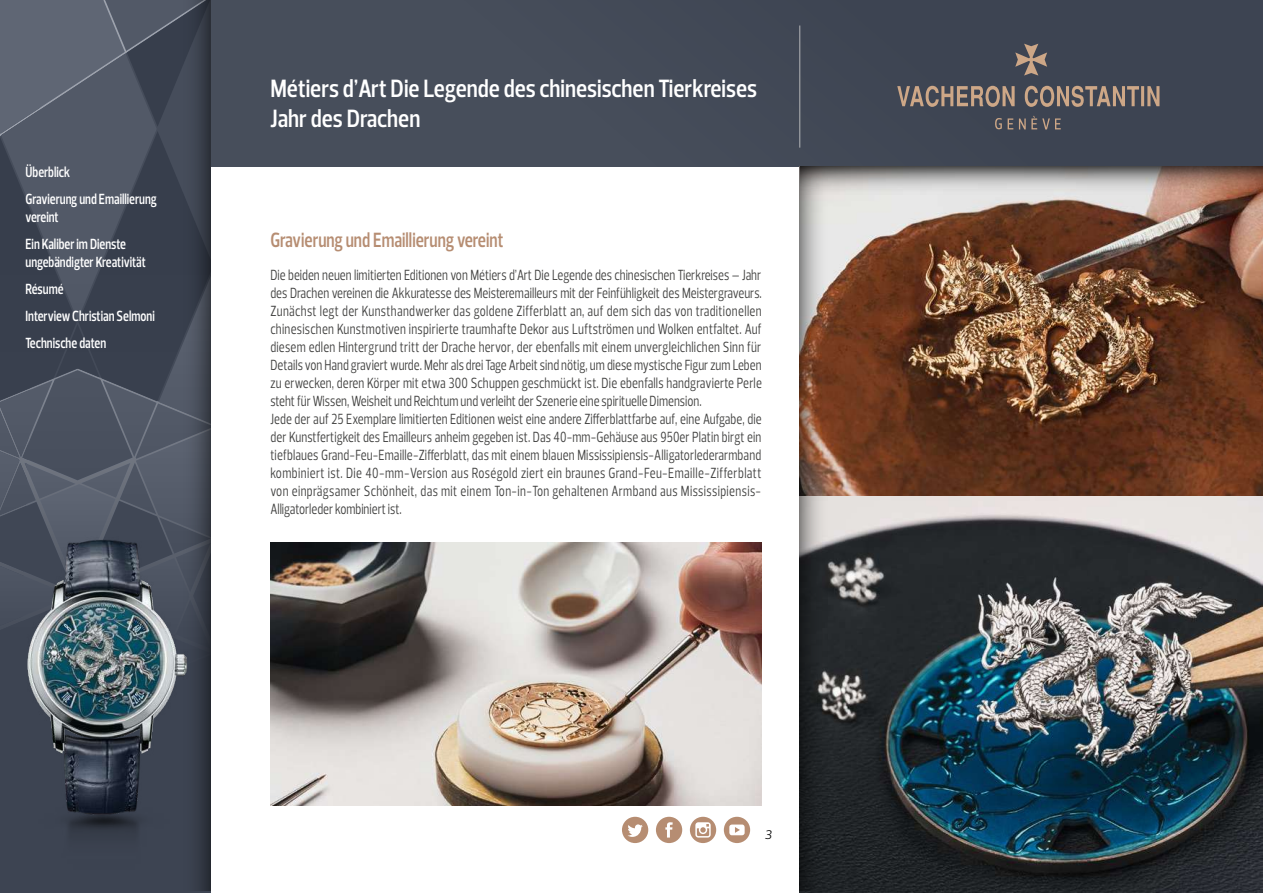
<style>
.page{position:relative;width:1263px;height:893px;background:#fff}
.page>*{position:absolute;margin:0;border:0;box-sizing:border-box;transform-origin:0 0}
.t1{font:600 25.5px/30.6px "Prelo Condensed";color:#fff}
.t2{font:600 21px "Prelo Condensed";color:#b68d72;scale:.9 1}
.t3{font:15px/18px "Prelo Condensed";letter-spacing:.005em;color:#40403f;scale:.9 1}
.t4{font:600 15px/27px "Prelo Condensed";color:#fff;scale:.9 1}
.t5{font:italic 12.75px "Prelo";color:#000}
</style>
<div class="page">
<div style="left:210px;top:0;width:1053px;height:166px;background:#474e5b"></div>
<hr style="left:799px;top:26px;width:1px;height:122px;background:#b4b5b7">
<svg style="left:897px;top:44px;width:262px;height:85px"></svg>
<svg style="left:0;top:0;width:163px;height:867px;background:#4b5260"></svg>
<svg style="left:163px;top:0;width:47px;height:891px;background:#404653"></svg>
<svg style="left:622px;top:817px;width:26px;height:26px"></svg>
<svg style="left:656px;top:817px;width:26px;height:26px"></svg>
<svg style="left:724px;top:817px;width:26px;height:26px"></svg>
<svg style="left:690px;top:817px;width:26px;height:26px"></svg>
<img style="left:20px;top:826px;width:165px;height:48px">
<img style="left:0;top:526px;width:208px;height:300px">
<img style="left:847px;top:214px;width:416px;height:282px">
<div style="left:799px;top:496px;width:464px;height:397px;background:#000;opacity:.38"></div>
<svg style="left:799px;top:166px;width:48px;height:725px;background:#60534d"></svg>
<svg style="left:800px;top:166px;width:463px;height:48px;background:#b1a49e"></svg>
<img style="left:270px;top:543px;width:491px;height:263px">
<p class="t4" style="left:26px;top:158px;width:147px">Überblick<br>Gravierung und Emaillierung</p>
<p class="t4" style="left:26px;top:203px;width:113px">vereint<br>Ein Kaliber im Dienste</p>
<p class="t4" style="left:26px;top:248px;width:145px">ungebändigter Kreativität<br>Résumé<br>Interview Christian Selmoni<br>Technische daten</p>
<h1 class="t1" style="left:270px;top:73px;width:488px">Métiers d’Art Die Legende des chinesischen Tierkreises<br>Jahr des Drachen</h1>
<h2 class="t2" style="left:270px;top:227px;width:260px">Gravierung und Emaillierung vereint</h2>
<p class="t3" style="left:270px;top:266px;width:548px">Die beiden neuen limitierten Editionen von Métiers d’Art Die Legende des chinesischen Tierkreises – Jahr des Drachen vereinen die Akkuratesse des Meisteremailleurs mit der Feinfühligkeit des Meistergraveurs.<br>Zunächst legt der Kunsthandwerker das goldene Zifferblatt an, auf dem sich das von traditionellen chinesischen Kunstmotiven inspirierte traumhafte Dekor aus Luftströmen und Wolken entfaltet. Auf diesem edlen Hintergrund tritt der Drache hervor, der ebenfalls mit einem unvergleichlichen Sinn für Details von Hand graviert wurde. Mehr als drei Tage Arbeit sind nötig, um diese mystische Figur zum Leben zu erwecken, deren Körper mit etwa 300 Schuppen geschmückt ist. Die ebenfalls handgravierte Perle steht für Wissen, Weisheit und Reichtum und verleiht der Szenerie eine spirituelle Dimension.<br>Jede der auf 25 Exemplare limitierten Editionen weist eine andere Zifferblattfarbe auf, eine Aufgabe, die der Kunstfertigkeit des Emailleurs anheim gegeben ist. Das 40-mm-Gehäuse aus 950er Platin birgt ein tiefblaues Grand-Feu-Emaille-Zifferblatt, das mit einem blauen Mississipiensis-Alligatorlederarmband kombiniert ist. Die 40-mm-Version aus Roségold ziert ein braunes Grand-Feu-Emaille-Zifferblatt von einprägsamer Schönheit, das mit einem Ton-in-Ton gehaltenen Armband aus Mississipiensis-Alligatorleder kombiniert ist.</p>
<p class="t5" style="left:764px;top:826px;width:9px">3</p>
</div>
